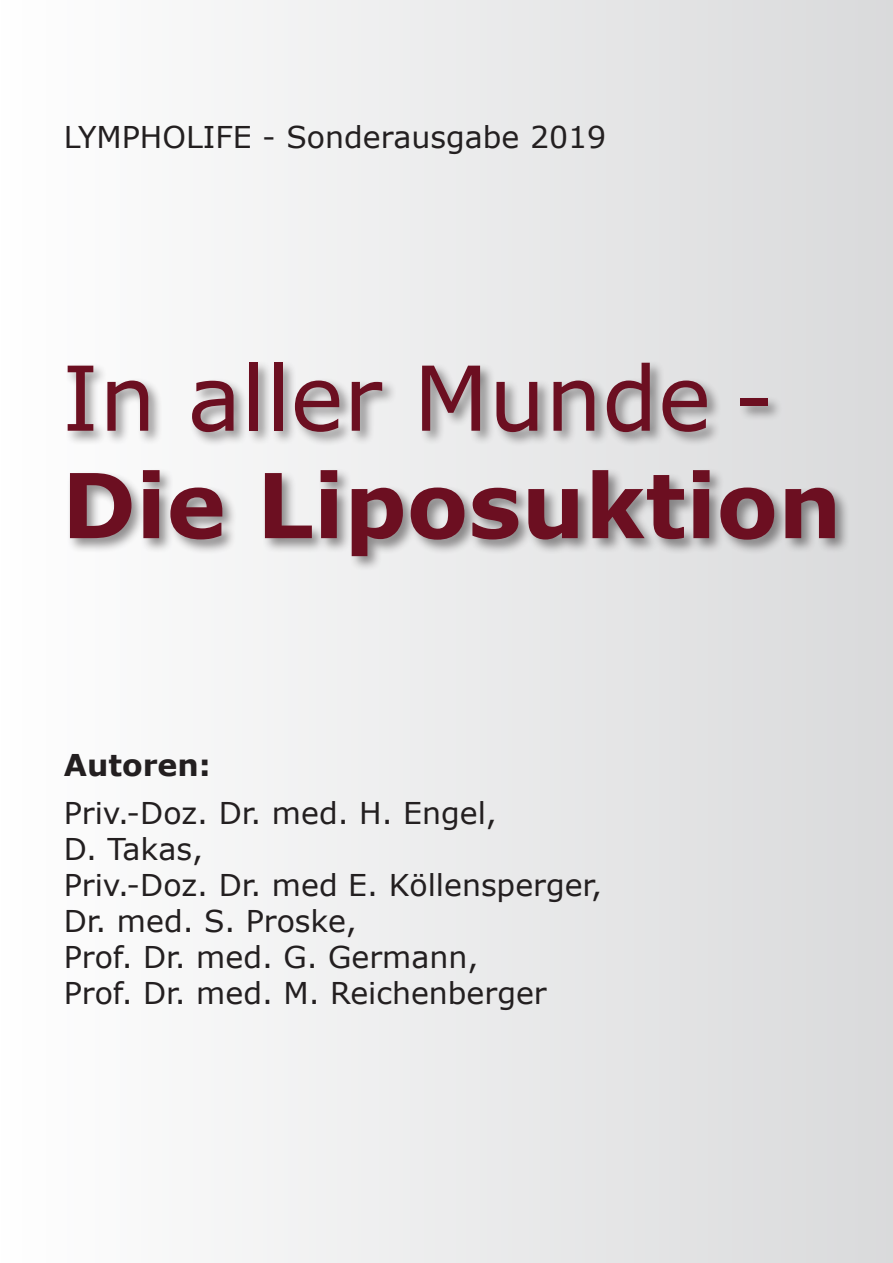
<style>
.page{position:relative;width:893px;height:1263px;background:#fff}
.page>*{position:absolute;margin:0;border:0;box-sizing:border-box;transform-origin:0 0}
.t1{font:700 89.55px "Verdana";color:#6c0f21}
.t2{font:89.55px "Verdana";color:#6c0f21}
.t3{font:30px "Verdana";color:#231f20}
.t4{font:700 30px "Verdana";color:#231f20}
</style>
<div class="page">
<div style="left:0;top:0;width:893px;height:1263px;background:linear-gradient(to right,#fefefe,#d9dadb)"></div>
<div style="left:65px;top:359px;width:785px;height:212px;background:#231f20;opacity:.49"></div>
<p class="t3" style="left:64px;top:116px;width:544px">LYMPHOLIFE - Sonderausgabe 2019</p>
<p class="t2" style="left:62px;top:337px;width:714px">In aller Munde -</p>
<p class="t1" style="left:62px;top:442px;width:782px">Die Liposuktion</p>
<p class="t4" style="left:64px;top:743px;width:149px">Autoren:</p>
<p class="t3" style="left:64px;top:793px;width:435px">Priv.-Doz. Dr. med. H. Engel,</p>
<p class="t3" style="left:64px;top:829px;width:141px">D. Takas,</p>
<p class="t3" style="left:64px;top:865px;width:540px">Priv.-Doz. Dr. med E. Köllensperger,</p>
<p class="t3" style="left:64px;top:901px;width:294px">Dr. med. S. Proske,</p>
<p class="t3" style="left:64px;top:937px;width:416px">Prof. Dr. med. G. Germann,</p>
<p class="t3" style="left:64px;top:973px;width:484px">Prof. Dr. med. M. Reichenberger</p>
</div>
